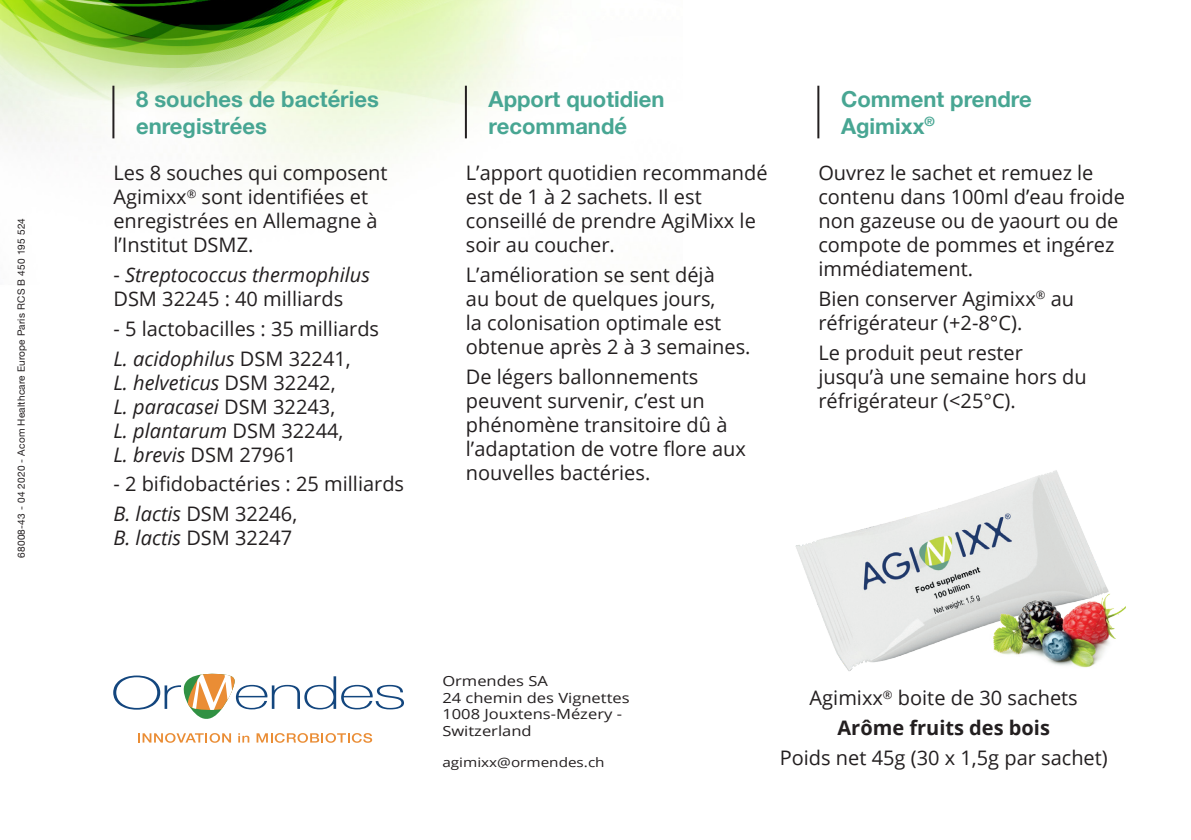
<style>
.page{position:relative;width:1191px;height:840px;background:#fff}
.page>*{position:absolute;margin:0;border:0;box-sizing:border-box;transform-origin:0 0}
.titre_4{font:700 22px/26.4px "Helvetica Neue";color:#48a693}
.text{font:20px/24px "Open Sans";color:#231f20}
.text-2{font:italic 20px/24px "Open Sans";color:#231f20}
.text-3{font:700 20px "Open Sans";color:#231f20}
.texte{font:14px/16.8px "Open Sans";color:#231f20;scale:1.18 1}
.texte-2{font:13px "Open Sans";color:#231f20;scale:1.18 1}
.t1{font:10px "Helvetica Neue";letter-spacing:.02em;color:#231f20}
.s1{font-style:normal}
.s2{font-style:italic}
</style>
<div class="page">
<img style="left:0;top:0;width:544px;height:177px">
<img style="left:795px;top:470px;width:303px;height:201px">
<svg style="left:138px;top:733px;width:93px;height:9px"></svg>
<svg style="left:238px;top:733px;width:11px;height:9px"></svg>
<svg style="left:256px;top:733px;width:116px;height:9px"></svg>
<svg style="left:113px;top:673px;width:291px;height:46px"></svg>
<hr style="left:112px;top:86px;width:2px;height:52px;background:#231f20">
<hr style="left:465px;top:86px;width:2px;height:52px;background:#231f20">
<hr style="left:817px;top:86px;width:2px;height:52px;background:#231f20">
<img style="left:970px;top:567px;width:156px;height:104px">
<p class="t1" style="left:14px;top:557px;width:341px;rotate:-90deg">68008-43 - 04 2020 - Acom Healthcare Europe Paris RCS B 450 195 524</p>
<p class="titre_4" style="left:136px;top:87px;width:244px">8 souches de bactéries enregistrées</p>
<p class="text" style="left:113px;top:160px;width:276px">Les 8 souches qui composent<br>Agimixx<sup>®</sup> sont identifiées et enregistrées en Allemagne à l’Institut DSMZ.</p>
<p class="text-2" style="left:113px;top:262px;width:258px"><span class="s1">-</span> Streptococcus thermophilus<br><span class="s1">DSM 32245 : 40 milliards</span></p>
<p class="text" style="left:113px;top:316px;width:267px">- 5 lactobacilles : 35 milliards</p>
<p class="text-2" style="left:113px;top:345px;width:239px">L. acidophilus <span class="s1">DSM 32241,<br></span>L. helveticus <span class="s1">DSM 32242,<br></span>L. paracasei <span class="s1">DSM 32243,<br></span>L. plantarum <span class="s1">DSM 32244,<br></span>L. brevis <span class="s1">DSM 27961</span></p>
<p class="text" style="left:113px;top:471px;width:292px">- 2 bifidobactéries : 25 milliards</p>
<p class="text" style="left:113px;top:501px;width:185px"><span class="s2">B. lactis</span> DSM 32246,<br><span class="s2">B. lactis</span> DSM 32247</p>
<p class="titre_4" style="left:488px;top:87px;width:177px">Apport quotidien recommandé</p>
<p class="text" style="left:466px;top:160px;width:303px">L’apport quotidien recommandé est de 1 à 2 sachets. Il est conseillé de prendre AgiMixx le soir au coucher.</p>
<p class="text" style="left:466px;top:262px;width:286px">L’amélioration se sent déjà<br>au bout de quelques jours,<br>la colonisation optimale est obtenue après 2 à 3 semaines.</p>
<p class="text" style="left:466px;top:364px;width:281px">De légers ballonnements peuvent survenir, c’est un phénomène transitoire dû à l’adaptation de votre flore aux nouvelles bactéries.</p>
<p class="titre_4" style="left:841px;top:87px;width:192px">Comment prendre<br>Agimixx<sup>®</sup></p>
<p class="text" style="left:818px;top:160px;width:308px">Ouvrez le sachet et remuez le contenu dans 100ml d’eau froide non gazeuse ou de yaourt ou de compote de pommes et ingérez immédiatement.</p>
<p class="text" style="left:818px;top:286px;width:257px">Bien conserver Agimixx<sup>®</sup> au réfrigérateur (+2-8°C).</p>
<p class="text" style="left:818px;top:340px;width:270px">Le produit peut rester jusqu’à une semaine hors du réfrigérateur (&lt;25°C).</p>
<p class="texte" style="left:442px;top:671px;width:160px">Ormendes SA<br>24 chemin des Vignettes<br>1008 Jouxtens-Mézery -<br>Switzerland</p>
<p class="texte-2" style="left:442px;top:753px;width:139px">agimixx@ormendes.ch</p>
<p class="text" style="left:809px;top:685px;width:270px">Agimixx<sup>®</sup> boite de 30 sachets</p>
<p class="text-3" style="left:837px;top:713px;width:214px">Arôme fruits des bois</p>
<p class="text" style="left:779px;top:744px;width:330px">Poids net 45g (30 x 1,5g par sachet)</p>
</div>
